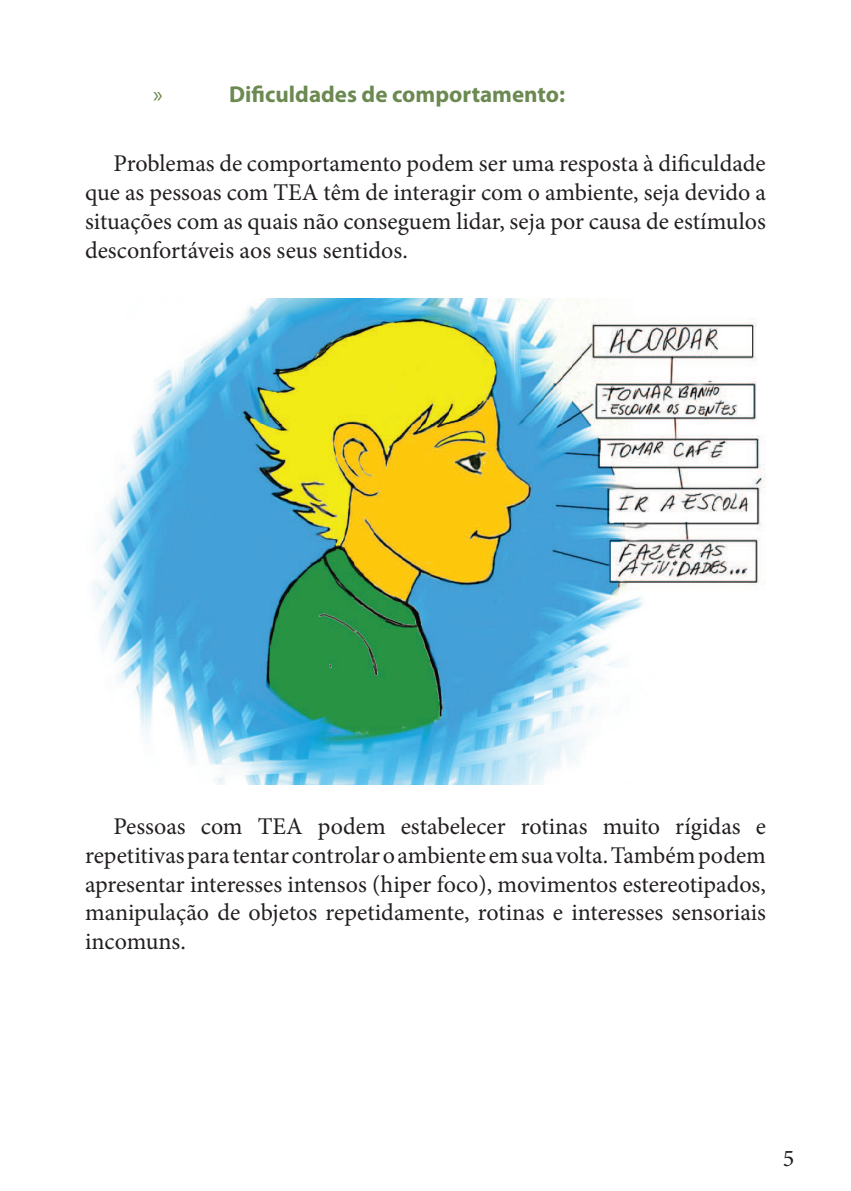
<style>
.page{position:relative;width:851px;height:1191px;background:#fff}
.page>*{position:absolute;margin:0;border:0;box-sizing:border-box;transform-origin:0 0}
.t1{font:24px/28.8px "Minion Pro";color:#231f20;text-align:justify}
.t2{font:700 23px "Myriad Pro";color:#6b8951}
.t3{font:23px "Myriad Pro";color:#6b8951}
</style>
<div class="page">
<img style="left:93px;top:298px;width:672px;height:487px">
<p class="t3" style="left:153px;top:80px;width:11px">»</p>
<p class="t2" style="left:229px;top:80px;width:337px">Dificuldades de comportamento:</p>
<p class="t1" style="left:85px;top:149px;width:682px;text-indent:28px">Problemas de comportamento podem ser uma resposta à dificuldade que as pessoas com TEA têm de interagir com o ambiente, seja devido a situações com as quais não conseguem lidar, seja por causa de estímulos desconfortáveis aos seus sentidos.</p>
<p class="t1" style="left:85px;top:812px;width:682px;text-indent:28px">Pessoas com TEA podem estabelecer rotinas muito rígidas e repetitivas para tentar controlar o ambiente em sua volta. Também podem apresentar interesses intensos (hiper foco), movimentos estereotipados, manipulação de objetos repetidamente, rotinas e interesses sensoriais incomuns.</p>
<p class="t1" style="left:782px;top:1144px;width:13px">5</p>
</div>
